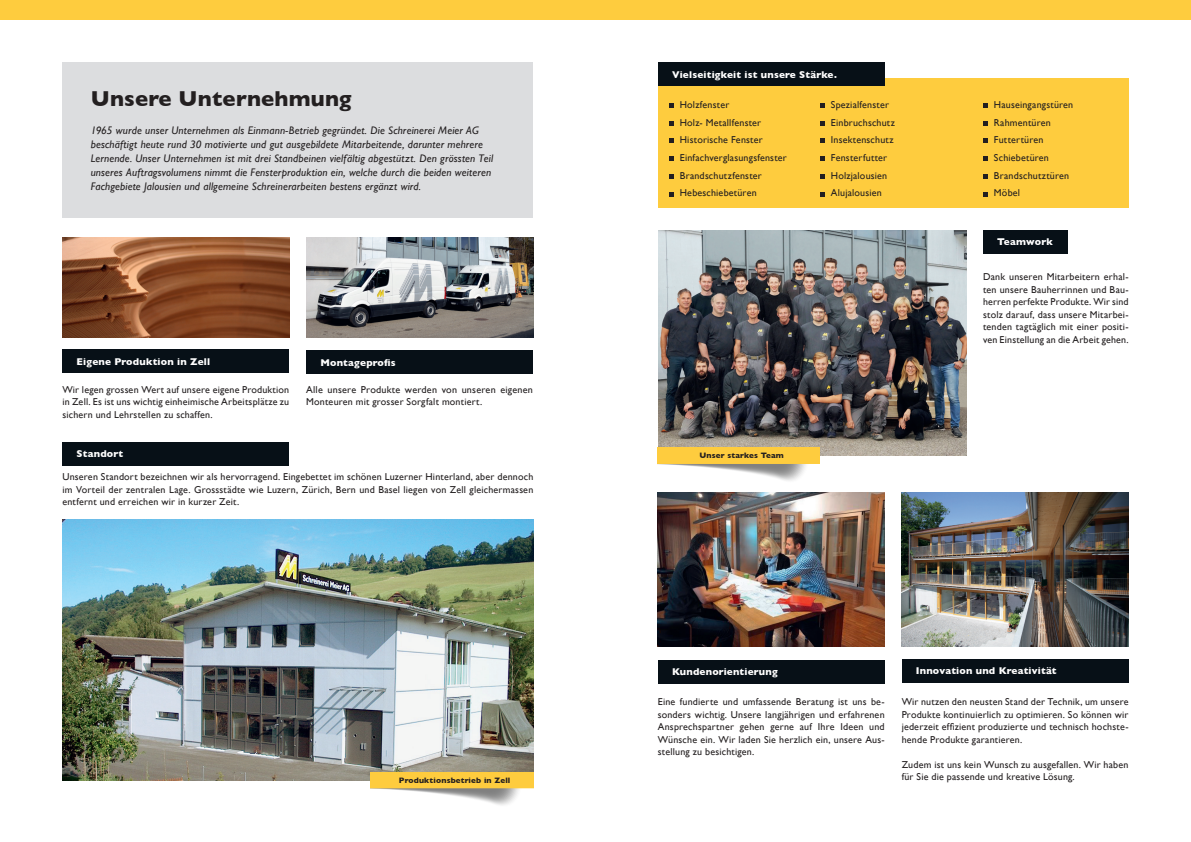
<style>
.page{position:relative;width:1191px;height:842px;background:#fff}
.page>*{position:absolute;margin:0;border:0;box-sizing:border-box;transform-origin:0 0}
.t1{font:700 22px "Gill Sans";letter-spacing:.01em;color:#231f20}
.t2{font:italic 11px/14px "Gill Sans";letter-spacing:.015em;color:#231f20}
.t3{font:10px/12.5px "Gill Sans";letter-spacing:.02em;color:#231f20;text-align:justify}
.t4{font:700 10px "Gill Sans";letter-spacing:.02em;color:#fff}
.t5{font:700 8px "Gill Sans";letter-spacing:.02em;color:#231f20}
</style>
<div class="page">
<div style="left:0;top:0;width:1191px;height:20px;background:#fecc3e"></div>
<div style="left:901px;top:659px;width:227px;height:23px;background:#071017"></div>
<div style="left:983px;top:230px;width:84px;height:24px;background:#071017"></div>
<div style="left:658px;top:660px;width:226px;height:23px;background:#071017"></div>
<div style="left:306px;top:350px;width:227px;height:24px;background:#071017"></div>
<img style="left:62px;top:519px;width:471px;height:261px">
<img style="left:901px;top:493px;width:227px;height:154px">
<div style="left:62px;top:349px;width:227px;height:24px;background:#071017"></div>
<img style="left:62px;top:237px;width:227px;height:100px">
<img style="left:658px;top:493px;width:226px;height:154px">
<div style="left:62px;top:62px;width:471px;height:156px;background:#dcdddf"></div>
<img style="left:658px;top:230px;width:308px;height:226px">
<div style="left:658px;top:78px;width:470px;height:130px;background:#fecc3e"></div>
<svg style="left:669px;top:103px;width:5px;height:5px"></svg>
<svg style="left:820px;top:103px;width:5px;height:5px"></svg>
<svg style="left:983px;top:103px;width:5px;height:5px"></svg>
<svg style="left:669px;top:121px;width:5px;height:5px"></svg>
<svg style="left:820px;top:121px;width:5px;height:5px"></svg>
<svg style="left:983px;top:121px;width:5px;height:5px"></svg>
<svg style="left:669px;top:139px;width:5px;height:4px"></svg>
<svg style="left:820px;top:139px;width:5px;height:4px"></svg>
<svg style="left:983px;top:139px;width:5px;height:4px"></svg>
<svg style="left:669px;top:156px;width:5px;height:5px"></svg>
<svg style="left:820px;top:156px;width:5px;height:5px"></svg>
<svg style="left:983px;top:156px;width:5px;height:5px"></svg>
<svg style="left:669px;top:174px;width:5px;height:5px"></svg>
<svg style="left:820px;top:174px;width:5px;height:5px"></svg>
<svg style="left:983px;top:174px;width:5px;height:5px"></svg>
<svg style="left:669px;top:192px;width:5px;height:4px"></svg>
<svg style="left:820px;top:192px;width:5px;height:4px"></svg>
<svg style="left:983px;top:192px;width:5px;height:4px"></svg>
<div style="left:658px;top:62px;width:226px;height:24px;background:#071017"></div>
<div style="left:62px;top:442px;width:227px;height:23px;background:#071017"></div>
<img style="left:306px;top:237px;width:227px;height:100px">
<svg style="left:371px;top:772px;width:162px;height:33px"></svg>
<svg style="left:658px;top:447px;width:162px;height:34px"></svg>
<h1 class="t1" style="left:91px;top:81px;width:262px">Unsere Unternehmung</h1>
<p class="t2" style="left:91px;top:123px;width:404px">1965 wurde unser Unternehmen als Einmann-Betrieb gegründet. Die Schreinerei Meier AG beschäftigt heute rund 30 motivierte und gut ausgebildete Mitarbeitende, darunter mehrere Lernende. Unser Unternehmen ist mit drei Standbeinen vielfältig abgestützt. Den grössten Teil unseres Auftragsvolumens nimmt die Fensterproduktion ein, welche durch die beiden weiteren Fachgebiete Jalousien und allgemeine Schreinerarbeiten bestens ergänzt wird.</p>
<p class="t4" style="left:77px;top:353px;width:135px">Eigene Produktion in Zell</p>
<p class="t3" style="left:62px;top:383px;width:228px">Wir legen grossen Wert auf unsere eigene Produktion in Zell. Es ist uns wichtig einheimische Arbeitsplätze zu sichern und Lehrstellen zu schaffen.</p>
<p class="t4" style="left:77px;top:446px;width:48px">Standort</p>
<p class="t4" style="left:320px;top:354px;width:77px">Montageprofis</p>
<p class="t3" style="left:306px;top:383px;width:228px">Alle unsere Produkte werden von unseren eigenen<br>Monteuren mit grosser Sorgfalt montiert.</p>
<p class="t3" style="left:62px;top:470px;width:472px">Unseren Standort bezeichnen wir als hervorragend. Eingebettet im schönen Luzerner Hinterland, aber dennoch im Vorteil der zentralen Lage. Grossstädte wie Luzern, Zürich, Bern und Basel liegen von Zell gleichermassen entfernt und erreichen wir in kurzer Zeit.</p>
<p class="t5" style="left:399px;top:773px;width:113px">Produktionsbetrieb in Zell</p>
<p class="t4" style="left:672px;top:66px;width:166px">Vielseitigkeit ist unsere Stärke.</p>
<p class="t3" style="left:680px;top:98px;width:51px">Holzfenster</p>
<p class="t3" style="left:831px;top:98px;width:60px">Spezialfenster</p>
<p class="t3" style="left:994px;top:98px;width:81px">Hauseingangstüren</p>
<p class="t3" style="left:680px;top:116px;width:83px">Holz- Metallfenster</p>
<p class="t3" style="left:831px;top:116px;width:66px">Einbruchschutz</p>
<p class="t3" style="left:994px;top:116px;width:58px">Rahmentüren</p>
<p class="t3" style="left:680px;top:134px;width:85px">Historische Fenster</p>
<p class="t3" style="left:831px;top:134px;width:64px">Insektenschutz</p>
<p class="t3" style="left:994px;top:134px;width:51px">Futtertüren</p>
<p class="t3" style="left:680px;top:151px;width:109px">Einfachverglasungsfenster</p>
<p class="t3" style="left:831px;top:151px;width:58px">Fensterfutter</p>
<p class="t3" style="left:994px;top:151px;width:57px">Schiebetüren</p>
<p class="t3" style="left:680px;top:169px;width:84px">Brandschutzfenster</p>
<p class="t3" style="left:831px;top:169px;width:58px">Holzjalousien</p>
<p class="t3" style="left:994px;top:169px;width:77px">Brandschutztüren</p>
<p class="t3" style="left:680px;top:187px;width:78px">Hebeschiebetüren</p>
<p class="t3" style="left:831px;top:187px;width:53px">Alujalousien</p>
<p class="t3" style="left:994px;top:187px;width:28px">Möbel</p>
<p class="t4" style="left:997px;top:234px;width:57px">Teamwork</p>
<p class="t5" style="left:699px;top:449px;width:86px">Unser starkes Team</p>
<p class="t3" style="left:983px;top:270px;width:147px">Dank unseren Mitarbeitern erhal&shy;ten unsere Bauherrinnen und Bau&shy;herren perfekte Produkte. Wir sind stolz darauf, dass unsere Mitarbei&shy;tenden tagtäglich mit einer positi&shy;ven Einstellung an die Arbeit gehen.</p>
<p class="t4" style="left:672px;top:664px;width:107px">Kundenorientierung</p>
<p class="t3" style="left:658px;top:695px;width:228px">Eine fundierte und umfassende Beratung ist uns be&shy;sonders wichtig. Unsere langjährigen und erfahrenen Ansprechspartner gehen gerne auf Ihre Ideen und Wünsche ein. Wir laden Sie herzlich ein, unsere Aus&shy;stellung zu besichtigen.</p>
<p class="t4" style="left:916px;top:663px;width:142px">Innovation und Kreativität</p>
<p class="t3" style="left:901px;top:695px;width:228px">Wir nutzen den neusten Stand der Technik, um unsere Produkte kontinuierlich zu optimieren. So können wir jederzeit effizient produzierte und technisch hochste&shy;hende Produkte garantieren.</p>
<p class="t3" style="left:901px;top:758px;width:228px">Zudem ist uns kein Wunsch zu ausgefallen. Wir haben für Sie die passende und kreative Lösung.</p>
</div>
